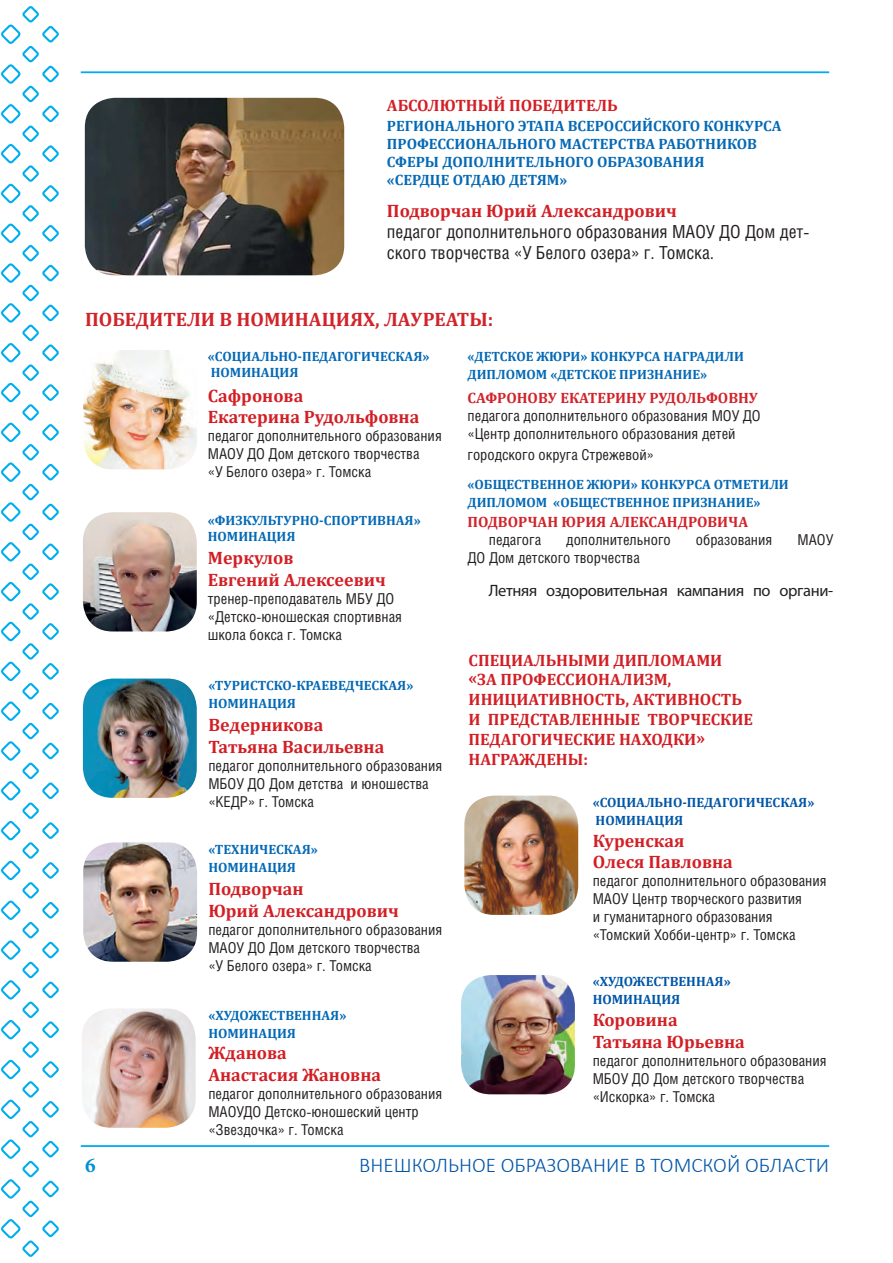
<style>
.page{position:relative;width:893px;height:1263px;background:#fff}
.page>*{position:absolute;margin:0;border:0;box-sizing:border-box;transform-origin:0 0}
.t1{font:300 21px "Calibri";color:#0155a7}
.t2{font:700 21px "Minion Pro";color:#008fd4}
.Заг_мал_красный{font:700 19.5px "Cambria";color:#d1232a}
.Заг_мал{font:700 18px/21.6px "Cambria";color:#d21f25}
.Заг_мал-2{font:18px/21px "Helios Cond";color:#231f20}
.Заг_мал_красный-2{font:700 16.5px/19.8px "Cambria";color:#d21f25}
.Основа{font:16.5px "Myriad Pro";letter-spacing:-.02em;color:#231f20}
.Заг_мал-3{font:15px/18px "Helios Cond";color:#231f20}
.Основа-2{font:15px/18px "Helios Cond";color:#231f20}
.Подзаголовок_номинац{font:700 15px/18px "Cambria";color:#0469b5}
.Заг_мал_красный-3{font:700 15px "Cambria";color:#d1232a}
.Подзаголовок_номинац-2{font:700 13.5px/18px "Cambria";color:#0469b5}
.Подзаголовок_номинац-3{font:700 13.5px/18px "Cambria";color:#0156a8}
.s1{font-family:"Cambria";font-weight:700;color:#d21f25}
</style>
<div class="page">
<hr style="left:81px;top:71px;width:748px;height:2px;background:#00aced">
<hr style="left:81px;top:1145px;width:748px;height:2px;background:#00aced">
<svg style="left:1px;top:6px;width:58px;height:1251px"></svg>
<img style="left:85px;top:98px;width:259px;height:177px">
<img style="left:83px;top:350px;width:114px;height:119px">
<img style="left:83px;top:512px;width:114px;height:119px">
<img style="left:83px;top:678px;width:114px;height:120px">
<img style="left:83px;top:842px;width:114px;height:120px">
<img style="left:82px;top:1008px;width:114px;height:120px">
<img style="left:464px;top:795px;width:114px;height:120px">
<img style="left:461px;top:975px;width:114px;height:119px">
<p class="Заг_мал_красный-2" style="left:387px;top:95px;width:232px">АБСОЛЮТНЫЙ ПОБЕДИТЕЛЬ</p>
<p class="Подзаголовок_номинац" style="left:387px;top:116px;width:396px">РЕГИОНАЛЬНОГО ЭТАПА ВСЕРОССИЙСКОГО КОНКУРСА ПРОФЕССИОНАЛЬНОГО МАСТЕРСТВА РАБОТНИКОВ СФЕРЫ ДОПОЛНИТЕЛЬНОГО ОБРАЗОВАНИЯ<br>«СЕРДЦЕ ОТДАЮ ДЕТЯМ»</p>
<p class="Заг_мал-2" style="left:387px;top:200px;width:424px"><span class="s1">Подворчан Юрий Александрович<br></span>педагог дополнительного образования МАОУ ДО Дом дет&shy;ского творчества «У Белого озера» г. Томска.</p>
<p class="Заг_мал_красный" style="left:85px;top:305px;width:410px">ПОБЕДИТЕЛИ В НОМИНАЦИЯХ, ЛАУРЕАТЫ:</p>
<p class="Подзаголовок_номинац-2" style="left:208px;top:347px;width:223px;line-height:16.2px">«СОЦИАЛЬНО-ПЕДАГОГИЧЕСКАЯ»<br>НОМИНАЦИЯ</p>
<p class="Заг_мал" style="left:208px;top:384px;width:213px">Сафронова<br>Екатерина Рудольфовна</p>
<p class="Заг_мал-3" style="left:208px;top:427px;width:235px">педагог дополнительного образования<br>МАОУ ДО Дом детского творчества<br>«У Белого озера» г. Томска</p>
<p class="Подзаголовок_номинац-2" style="left:208px;top:512px;width:214px;line-height:16.2px">«ФИЗКУЛЬТУРНО-СПОРТИВНАЯ»<br>НОМИНАЦИЯ</p>
<p class="Заг_мал" style="left:208px;top:547px;width:180px">Меркулов<br>Евгений Алексеевич</p>
<p class="Заг_мал-3" style="left:208px;top:589px;width:196px">тренер-преподаватель МБУ ДО «Детско-юношеская спортивная школа бокса г. Томска</p>
<p class="Подзаголовок_номинац-2" style="left:208px;top:676px;width:206px">«ТУРИСТСКО-КРАЕВЕДЧЕСКАЯ»<br>НОМИНАЦИЯ</p>
<p class="Заг_мал" style="left:208px;top:713px;width:178px">Ведерникова<br>Татьяна Васильевна</p>
<p class="Заг_мал-3" style="left:208px;top:756px;width:235px">педагог дополнительного образования<br>МБОУ ДО Дом детства и юношества «КЕДР» г. Томска</p>
<p class="Подзаголовок_номинац-2" style="left:208px;top:840px;width:111px">«ТЕХНИЧЕСКАЯ»<br>НОМИНАЦИЯ</p>
<p class="Заг_мал" style="left:208px;top:878px;width:192px">Подворчан<br>Юрий Александрович</p>
<p class="Заг_мал-3" style="left:208px;top:920px;width:235px">педагог дополнительного образования<br>МАОУ ДО Дом детского творчества<br>«У Белого озера» г. Томска</p>
<p class="Подзаголовок_номинац-2" style="left:208px;top:1006px;width:140px">«ХУДОЖЕСТВЕННАЯ»<br>НОМИНАЦИЯ</p>
<p class="Заг_мал" style="left:208px;top:1042px;width:174px">Жданова<br>Анастасия Жановна</p>
<p class="Заг_мал-3" style="left:208px;top:1084px;width:235px">педагог дополнительного образования<br>МАОУДО Детско-юношеский центр «Звездочка» г. Томска</p>
<p class="Подзаголовок_номинац-2" style="left:468px;top:347px;width:278px">«ДЕТСКОЕ ЖЮРИ» КОНКУРСА НАГРАДИЛИ</p>
<p class="Подзаголовок_номинац-2" style="left:468px;top:364px;width:241px">ДИПЛОМОМ «ДЕТСКОЕ ПРИЗНАНИЕ»</p>
<p class="Заг_мал_красный-3" style="left:468px;top:387px;width:292px">САФРОНОВУ ЕКАТЕРИНУ РУДОЛЬФОВНУ</p>
<p class="Основа-2" style="left:467px;top:406px;width:295px">педагога дополнительного образования МОУ ДО «Центр дополнительного образования детей</p>
<p class="Основа-2" style="left:467px;top:446px;width:188px">городского округа Стрежевой»</p>
<p class="Подзаголовок_номинац-2" style="left:468px;top:475px;width:323px">«ОБЩЕСТВЕННОЕ ЖЮРИ» КОНКУРСА ОТМЕТИЛИ<br>ДИПЛОМОМ «ОБЩЕСТВЕННОЕ ПРИЗНАНИЕ»</p>
<p class="Заг_мал_красный-3" style="left:468px;top:511px;width:282px">ПОДВОРЧАН ЮРИЯ АЛЕКСАНДРОВИЧА</p>
<p class="Основа-2" style="left:489px;top:530px;width:54px">педагога</p>
<p class="Основа-2" style="left:566px;top:530px;width:106px">дополнительного</p>
<p class="Основа-2" style="left:696px;top:530px;width:78px">образования</p>
<p class="Основа-2" style="left:797px;top:530px;width:37px">МАОУ</p>
<p class="Основа-2" style="left:468px;top:548px;width:174px">ДО Дом детского творчества</p>
<p class="Основа" style="left:489px;top:580px;width:346px">Летняя оздоровительная кампания по органи-</p>
<p class="Заг_мал_красный-2" style="left:469px;top:649px;width:286px">СПЕЦИАЛЬНЫМИ ДИПЛОМАМИ «ЗА ПРОФЕССИОНАЛИЗМ,<br>ИНИЦИАТИВНОСТЬ, АКТИВНОСТЬ<br>И ПРЕДСТАВЛЕННЫЕ ТВОРЧЕСКИЕ<br>ПЕДАГОГИЧЕСКИЕ НАХОДКИ»<br>НАГРАЖДЕНЫ:</p>
<p class="Подзаголовок_номинац-3" style="left:593px;top:793px;width:223px">«СОЦИАЛЬНО-ПЕДАГОГИЧЕСКАЯ»<br>НОМИНАЦИЯ</p>
<p class="Заг_мал" style="left:593px;top:829px;width:142px">Куренская<br>Олеся Павловна</p>
<p class="Заг_мал-3" style="left:593px;top:871px;width:235px">педагог дополнительного образования МАОУ Центр творческого развития<br>и гуманитарного образования «Томский Хобби-центр» г. Томска</p>
<p class="Подзаголовок_номинац-3" style="left:593px;top:971px;width:140px">«ХУДОЖЕСТВЕННАЯ»<br>НОМИНАЦИЯ</p>
<p class="Заг_мал" style="left:593px;top:1009px;width:154px">Коровина<br>Татьяна Юрьевна</p>
<p class="Заг_мал-3" style="left:593px;top:1051px;width:235px">педагог дополнительного образования<br>МБОУ ДО Дом детского творчества «Искорка» г. Томска</p>
<h1 class="t2" style="left:85px;top:1150px;width:12px">6</h1>
<h1 class="t1" style="left:359px;top:1152px;width:471px">ВНЕШКОЛЬНОЕ ОБРАЗОВАНИЕ В ТОМСКОЙ ОБЛАСТИ</h1>
</div>
